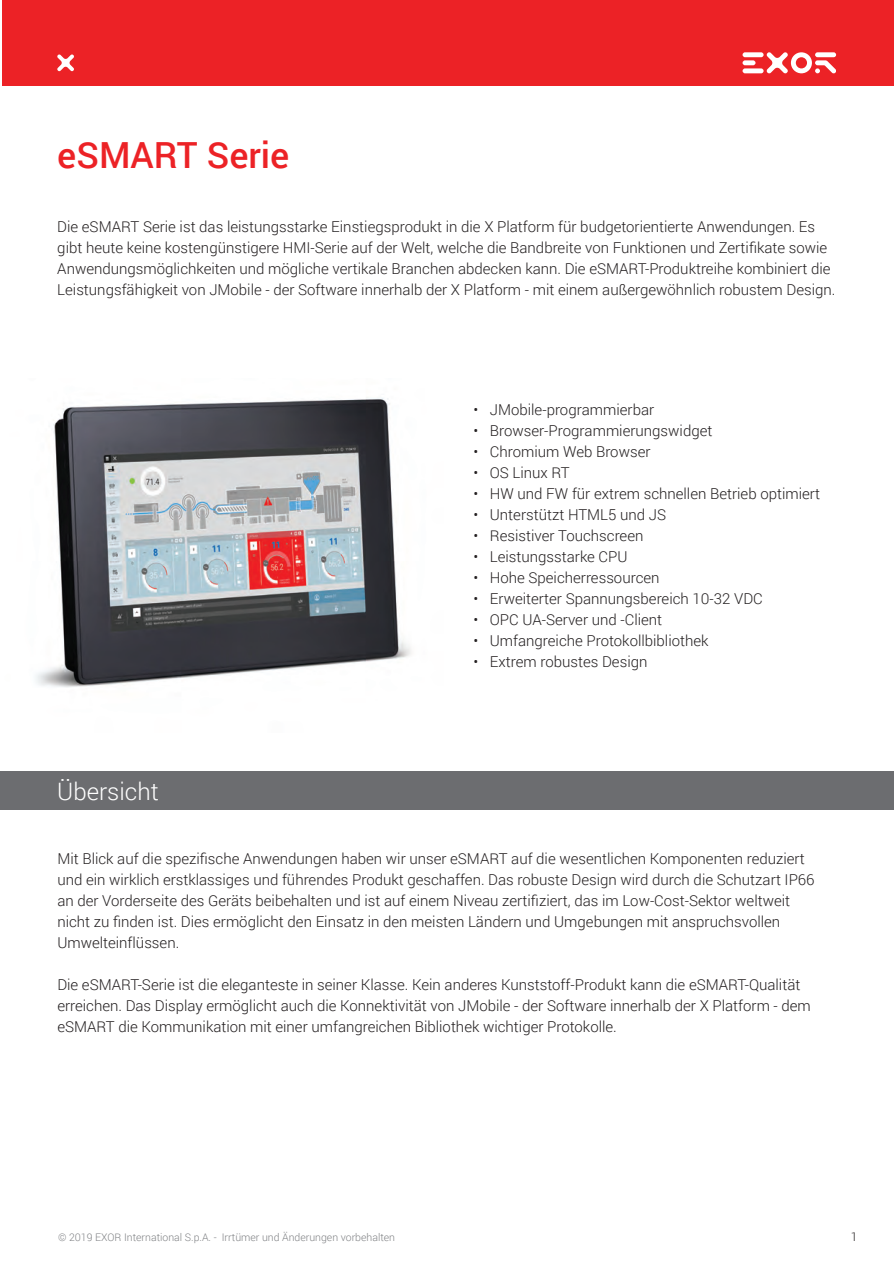
<style>
.page{position:relative;width:894px;height:1264px;background:#fff}
.page>*{position:absolute;margin:0;border:0;box-sizing:border-box;transform-origin:0 0}
.t1{font:500 36px "Roboto";color:#ec2226}
.t2{font:300 24px "Roboto";color:#fff}
.t3{font:300 15px/21px "Roboto";color:#231f20}
.t4{font:300 12px "Roboto";color:#231f20}
.t5{font:300 10.5px "Roboto";color:#808285}
</style>
<div class="page">
<div style="left:2px;top:0;width:892px;height:86px;background:#ec2226"></div>
<img style="left:35px;top:398px;width:377px;height:290px">
<div style="left:0;top:771px;width:894px;height:38px;background:#6c6d70"></div>
<svg style="left:57px;top:54px;width:17px;height:17px"></svg>
<div style="left:742px;top:52px;width:21px;height:5px;background:#fff;border-radius:2px"></div>
<div style="left:742px;top:60px;width:13px;height:5px;background:#fff;border-radius:2px"></div>
<div style="left:742px;top:68px;width:21px;height:5px;background:#fff;border-radius:2px"></div>
<svg style="left:767px;top:52px;width:69px;height:21px"></svg>
<h1 class="t1" style="left:57px;top:129px;width:233px">eSMART Serie</h1>
<p class="t3" style="left:57px;top:216px;width:780px">Die eSMART Serie ist das leistungsstarke Einstiegsprodukt in die X Platform für budgetorientierte Anwendungen. Es gibt heute keine kostengünstigere HMI-Serie auf der Welt, welche die Bandbreite von Funktionen und Zertifikate sowie Anwendungsmöglichkeiten und mögliche vertikale Branchen abdecken kann. Die eSMART-Produktreihe kombiniert die Leistungsfähigkeit von JMobile - der Software innerhalb der X Platform - mit einem außergewöhnlich robustem Design.</p>
<h2 class="t2" style="left:57px;top:775px;width:103px">Übersicht</h2>
<p class="t3" style="left:473px;top:398px;width:182px">• JMobile-programmierbar</p>
<p class="t3" style="left:473px;top:419px;width:241px">• Browser-Programmierungswidget</p>
<p class="t3" style="left:473px;top:440px;width:179px">• Chromium Web Browser</p>
<p class="t3" style="left:473px;top:461px;width:98px">• OS Linux RT</p>
<p class="t3" style="left:473px;top:482px;width:348px">• HW und FW für extrem schnellen Betrieb optimiert</p>
<p class="t3" style="left:473px;top:503px;width:194px">• Unterstützt HTML5 und JS</p>
<p class="t3" style="left:473px;top:524px;width:172px">• Resistiver Touchscreen</p>
<p class="t3" style="left:473px;top:545px;width:156px">• Leistungsstarke CPU</p>
<p class="t3" style="left:473px;top:566px;width:188px">• Hohe Speicherressourcen</p>
<p class="t3" style="left:473px;top:587px;width:291px">• Erweiterter Spannungsbereich 10-32 VDC</p>
<p class="t3" style="left:473px;top:608px;width:190px">• OPC UA-Server und -Client</p>
<p class="t3" style="left:473px;top:629px;width:237px">• Umfangreiche Protokollbibliothek</p>
<p class="t3" style="left:473px;top:650px;width:176px">• Extrem robustes Design</p>
<p class="t3" style="left:57px;top:848px;width:759px">Mit Blick auf die spezifische Anwendungen haben wir unser eSMART auf die wesentlichen Komponenten reduziert und ein wirklich erstklassiges und führendes Produkt geschaffen. Das robuste Design wird durch die Schutzart IP66 an der Vorderseite des Geräts beibehalten und ist auf einem Niveau zertifiziert, das im Low-Cost-Sektor weltweit nicht zu finden ist. Dies ermöglicht den Einsatz in den meisten Ländern und Umgebungen mit anspruchsvollen Umwelteinflüssen.</p>
<p class="t3" style="left:57px;top:974px;width:755px">Die eSMART-Serie ist die eleganteste in seiner Klasse. Kein anderes Kunststoff-Produkt kann die eSMART-Qualität erreichen. Das Display ermöglicht auch die Konnektivität von JMobile - der Software innerhalb der X Platform - dem eSMART die Kommunikation mit einer umfangreichen Bibliothek wichtiger Protokolle.</p>
<p class="t5" style="left:58px;top:1230px;width:338px">© 2019 EXOR International S.p.A. - Irrtümer und Änderungen vorbehalten</p>
<p class="t4" style="left:851px;top:1228px;width:8px">1</p>
</div>
